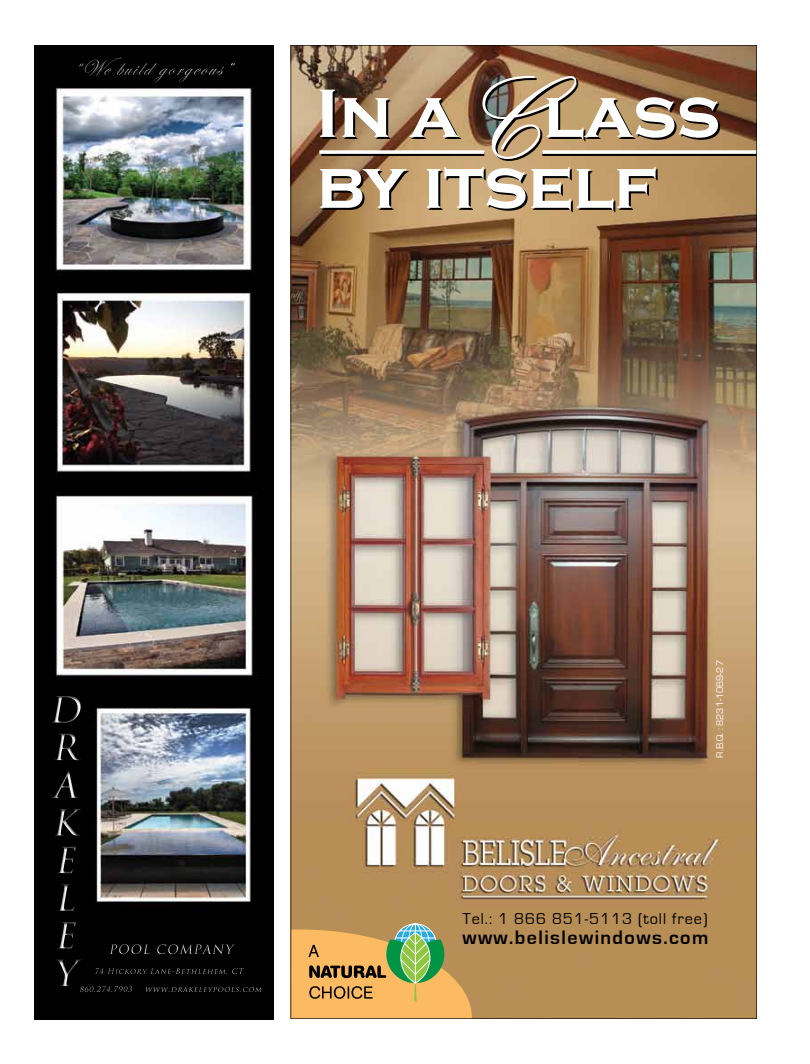
<style>
.page{position:relative;width:810px;height:1064px;background:#fff}
.page>*{position:absolute;margin:0;border:0;box-sizing:border-box;transform-origin:0 0}
.t1{font:700 20px "Eurostile";letter-spacing:.07em;color:#000}
.t2{font:16.25px "Eurostile";letter-spacing:.06em;color:#000}
.t3{font:10px "Eurostile";color:#fff}
</style>
<div class="page">
<img style="left:35px;top:45px;width:239px;height:973px">
<img style="left:51px;top:695px;width:30px;height:102px">
<img style="left:157px;top:944px;width:67px;height:9px">
<img style="left:79px;top:58px;width:155px;height:18px">
<img style="left:96px;top:967px;width:148px;height:6px">
<img style="left:87px;top:985px;width:45px;height:6px">
<img style="left:243px;top:986px;width:19px;height:5px">
<img style="left:291px;top:45px;width:466px;height:973px">
<p class="t3" style="left:714px;top:757px;width:99px;rotate:-90deg">R.B.Q. : 8231-1069-27</p>
<p class="t2" style="left:462px;top:909px;width:247px">Tel.: 1 866 851-5113 (toll free)</p>
<p class="t1" style="left:462px;top:926px;width:248px">www.belislewindows.com</p>
</div>
